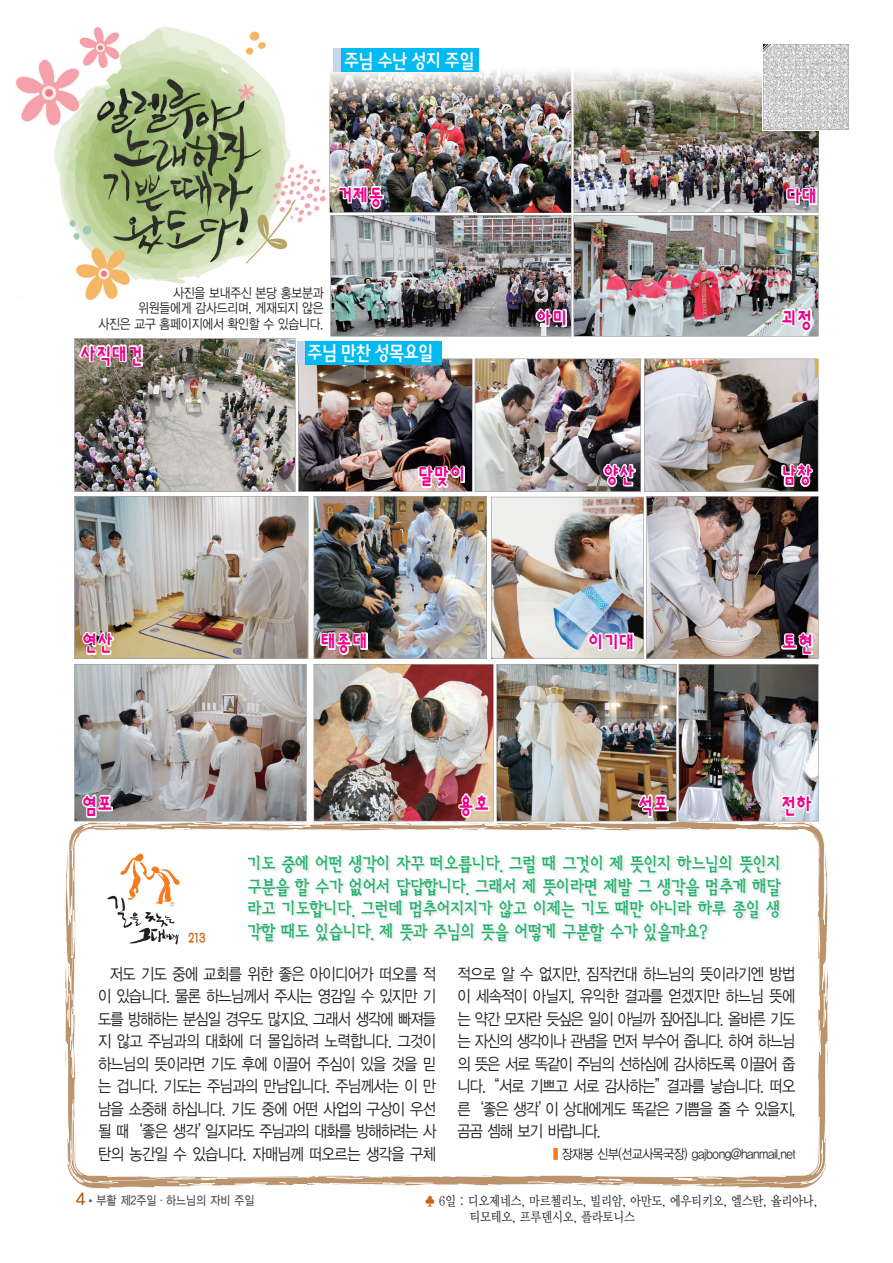
<style>
.page{position:relative;width:893px;height:1263px;background:#fff}
.page>*{position:absolute;margin:0;border:0;box-sizing:border-box;transform-origin:0 0}
.t1{font:700 21px "Korean TK";letter-spacing:-.15em;color:#ed028c;scale:.88 1}
.t2{font:500 19.5px "Korean POR";letter-spacing:-.075em;color:#fff;scale:.8 1}
.t3{font:500 18.75px/22.5px "Korean TJ";letter-spacing:-.16em;color:#1eb26a;text-align:justify;scale:.88 1}
.t4{font:16.5px/22.5px "YDIYGO320";letter-spacing:-.05em;color:#231f20;text-align:justify;scale:.87 1}
.t5{font:700 16.5px "Korean GD";color:#b55a12}
.t6{font:13.5px/15.5px "YDIY Mj O330";letter-spacing:-.025em;color:#231f20;scale:.87 1}
.t7{font:13.5px/15.8px "YDIYGO320";letter-spacing:-.01em;color:#231f20;text-align:right;scale:.87 1}
.t8{font:13.5px "YDIYGO320";letter-spacing:-.03em;color:#231f20;scale:.87 1}
.t9{font:700 13.5px "Korean TJ";color:#c96618;scale:.82 1}
.t10{font:700 12px "Korean GD";letter-spacing:-.07em;color:#57585a;scale:.89 1}
.s1{font-family:"YDIY Mj O320";font-size:26.4px;color:#f47b21}
.s2{color:#c96618}
</style>
<div class="page">
<svg style="left:67px;top:821px;width:761px;height:368px"></svg>
<img style="left:248px;top:854px;width:537px;height:91px">
<img style="left:15px;top:26px;width:323px;height:271px">
<img style="left:330px;top:64px;width:241px;height:149px">
<img style="left:574px;top:71px;width:245px;height:142px">
<img style="left:74px;top:215px;width:745px;height:606px">
<img style="left:339px;top:186px;width:45px;height:23px">
<svg style="left:338px;top:186px;width:1px;height:23px"></svg>
<img style="left:786px;top:187px;width:30px;height:18px">
<img style="left:781px;top:309px;width:30px;height:22px">
<img style="left:782px;top:464px;width:31px;height:23px">
<img style="left:782px;top:632px;width:30px;height:23px">
<img style="left:781px;top:794px;width:32px;height:23px">
<img style="left:418px;top:465px;width:46px;height:23px">
<img style="left:321px;top:632px;width:46px;height:23px">
<img style="left:82px;top:632px;width:32px;height:22px">
<img style="left:82px;top:794px;width:31px;height:23px">
<img style="left:536px;top:309px;width:30px;height:17px">
<img style="left:604px;top:464px;width:31px;height:23px">
<img style="left:588px;top:632px;width:46px;height:18px">
<img style="left:458px;top:794px;width:32px;height:23px">
<img style="left:638px;top:795px;width:30px;height:22px">
<img style="left:80px;top:344px;width:62px;height:23px">
<div style="left:336px;top:49px;width:143px;height:23px;background:#00baf1"></div>
<div style="left:333px;top:49px;width:8px;height:23px;background:#c6d5ed"></div>
<div style="left:299px;top:341px;width:143px;height:24px;background:#00baf1"></div>
<div style="left:297px;top:341px;width:8px;height:24px;background:#c6d5ed"></div>
<svg style="left:762px;top:71px;width:87px;height:60px"></svg>
<img style="left:763px;top:44px;width:86px;height:85px">
<p class="t2" style="left:344px;top:50px;width:165px">주님 수난 성지 주일</p>
<p class="t1" style="left:335px;top:186px;width:58px">거제동</p>
<p class="t1" style="left:784px;top:187px;width:40px">다대</p>
<p class="t7" style="left:99px;top:285px;width:260px">사진을 보내주신 본당 홍보분과<br>위원들에게 감사드리며, 게재되지 않은<br>사진은 교구 홈페이지에서 확인할 수 있습니다.</p>
<p class="t1" style="left:534px;top:308px;width:40px">아미</p>
<p class="t1" style="left:779px;top:308px;width:40px">괴정</p>
<p class="t1" style="left:78px;top:344px;width:76px">사직대건</p>
<p class="t2" style="left:307px;top:343px;width:159px">주님 만찬 성목요일</p>
<p class="t1" style="left:416px;top:465px;width:58px">달맞이</p>
<p class="t1" style="left:601px;top:464px;width:40px">양산</p>
<p class="t1" style="left:779px;top:464px;width:40px">남창</p>
<p class="t1" style="left:80px;top:632px;width:40px">연산</p>
<p class="t1" style="left:319px;top:632px;width:58px">태종대</p>
<p class="t1" style="left:586px;top:632px;width:58px">이기대</p>
<p class="t1" style="left:780px;top:632px;width:40px">토현</p>
<p class="t1" style="left:80px;top:794px;width:40px">염포</p>
<p class="t1" style="left:457px;top:794px;width:40px">용호</p>
<p class="t1" style="left:636px;top:794px;width:40px">석포</p>
<p class="t1" style="left:779px;top:794px;width:40px">전하</p>
<p class="t9" style="left:188px;top:931px;width:24px">213</p>
<p class="t3" style="left:247px;top:854px;width:610px">기도 중에 어떤 생각이 자꾸 떠오릅니다. 그럴 때 그것이 제 뜻인지 하느님의 뜻인지 구분을 할 수가 없어서 답답합니다. 그래서 제 뜻이라면 제발 그 생각을 멈추게 해달 라고 기도합니다. 그런데 멈추어지지가 않고 이제는 기도 때만 아니라 하루 종일 생 각할 때도 있습니다. 제 뜻과 주님의 뜻을 어떻게 구분할 수가 있을까요?</p>
<p class="t4" style="left:98px;top:963px;width:390px;text-indent:12px">저도 기도 중에 교회를 위한 좋은 아이디어가 떠오를 적 이 있습니다. 물론 하느님께서 주시는 영감일 수 있지만 기 도를 방해하는 분심일 경우도 많지요. 그래서 생각에 빠져들 지 않고 주님과의 대화에 더 몰입하려 노력합니다. 그것이 하느님의 뜻이라면 기도 후에 이끌어 주심이 있을 것을 믿 는 겁니다. 기도는 주님과의 만남입니다. 주님께서는 이 만 남을 소중해 하십니다. 기도 중에 어떤 사업의 구상이 우선 될 때‘좋은 생각’일지라도 주님과의 대화를 방해하려는 사 탄의 농간일 수 있습니다. 자매님께 떠오르는 생각을 구체</p>
<p class="t4" style="left:457px;top:963px;width:390px">적으로 알 수 없지만, 짐작컨대 하느님의 뜻이라기엔 방법 이 세속적이 아닐지, 유익한 결과를 얻겠지만 하느님 뜻에 는 약간 모자란 듯싶은 일이 아닐까 짚어집니다. 올바른 기도 는 자신의 생각이나 관념을 먼저 부수어 줍니다. 하여 하느님 의 뜻은 서로 똑같이 주님의 선하심에 감사하도록 이끌어 줍 니다.“서로 기쁘고 서로 감사하는”결과를 낳습니다. 떠오 른‘좋은 생각’이 상대에게도 똑같은 기쁨을 줄 수 있을지, 곰곰 셈해 보기 바랍니다.</p>
<p class="t8" style="left:551px;top:1147px;width:283px"><span class="s1">■</span> 장재봉 신부(선교사목국장) gajbong@hanmail.net</p>
<p class="t5" style="left:75px;top:1190px;width:13px">4</p>
<p class="t10" style="left:89px;top:1194px;width:188px"><sup>●</sup> 부활 제2주일·하느님의 자비 주일</p>
<p class="t6" style="left:469px;top:1194px;width:402px;text-indent:-45px"><span class="s2">♣</span> 6일 : 디오제네스, 마르첼리노, 빌리암, 아만도, 에우티키오, 엘스탄, 율리아나, 티모테오, 프루덴시오, 플라토니스</p>
</div>
